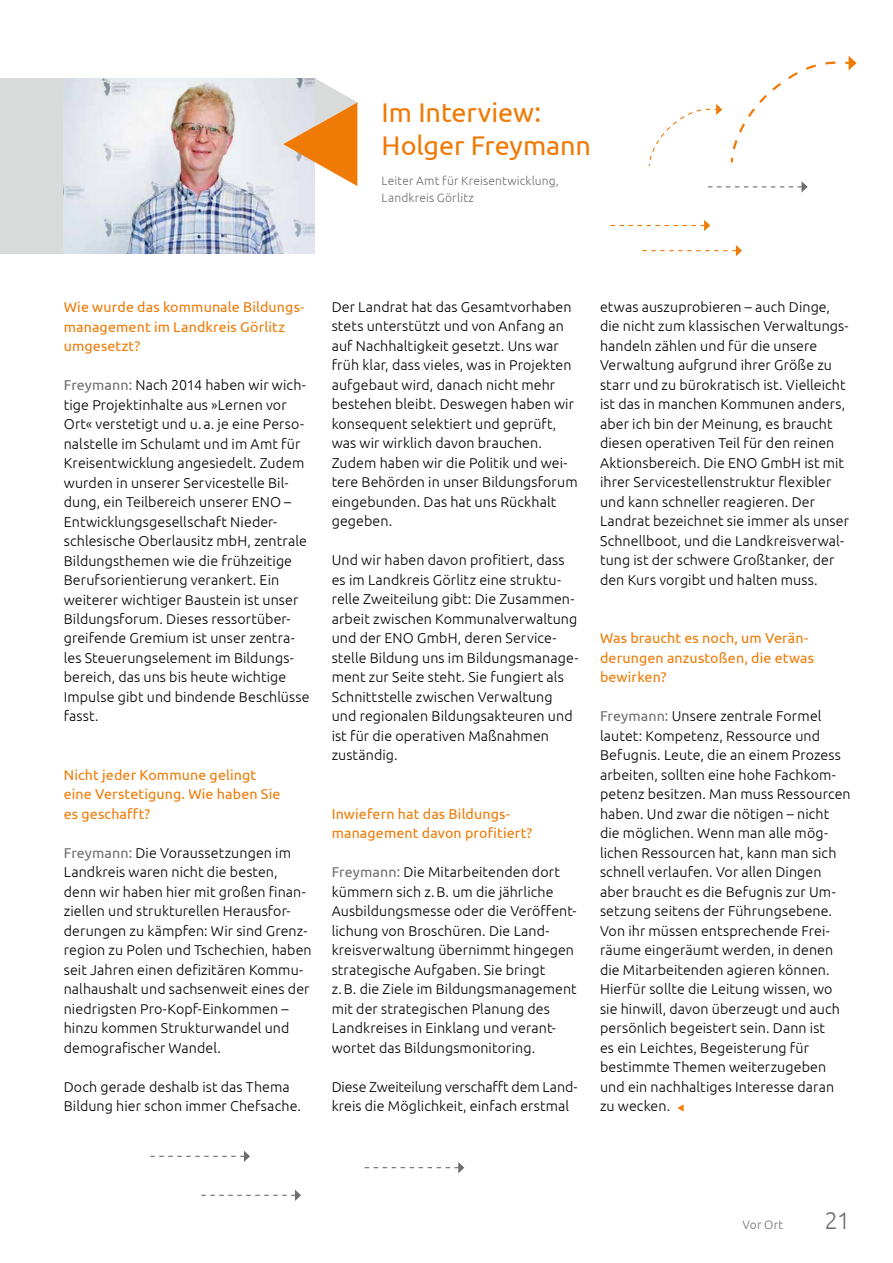
<style>
.page{position:relative;width:893px;height:1263px;background:#fff}
.page>*{position:absolute;margin:0;border:0;box-sizing:border-box;transform-origin:0 0}
.t1{font:27px/33px "Ubuntu";letter-spacing:-.005em;color:#ef7a06}
.t2{font:300 24px "Ubuntu";color:#6e6e6e}
.t3{font:300 14.25px/19.5px "Ubuntu";letter-spacing:.005em;color:#000}
.t4{font:14.25px/19.5px "Ubuntu";letter-spacing:.01em;color:#ef7a06}
.t5{font:300 12px/16.5px "Ubuntu";letter-spacing:.015em;color:#6e6e6e}
.s1{font-weight:400;color:#6e6e6e}
</style>
<div class="page">
<svg style="left:677px;top:1104px;width:7px;height:7px"></svg>
<div style="left:0;top:78px;width:293px;height:176px;background:#d9dada"></div>
<img style="left:64px;top:78px;width:251px;height:176px">
<svg style="left:283px;top:78px;width:74px;height:108px"></svg>
<svg style="left:642px;top:245px;width:100px;height:11px"></svg>
<svg style="left:730px;top:56px;width:126px;height:107px"></svg>
<svg style="left:648px;top:104px;width:74px;height:63px"></svg>
<svg style="left:708px;top:181px;width:100px;height:12px"></svg>
<svg style="left:610px;top:220px;width:100px;height:11px"></svg>
<svg style="left:201px;top:1190px;width:100px;height:11px"></svg>
<svg style="left:150px;top:1151px;width:100px;height:11px"></svg>
<svg style="left:365px;top:1162px;width:99px;height:11px"></svg>
<h1 class="t1" style="left:382px;top:95px;width:211px">Im Interview:<br>Holger Freymann</h1>
<p class="t5" style="left:382px;top:172px;width:179px">Leiter Amt für Kreisentwicklung,<br>Landkreis Görlitz</p>
<p class="t4" style="left:64px;top:297px;width:242px">Wie wurde das kommunale Bildungs&shy;management im Landkreis Görlitz umgesetzt?</p>
<p class="t3" style="left:64px;top:375px;width:247px"><span class="s1">Freymann:</span> Nach 2014 haben wir wich&shy;tige Projektinhalte aus »Lernen vor Ort« verstetigt und u.a. je eine Perso&shy;nalstelle im Schulamt und im Amt für Kreisentwicklung angesiedelt. Zudem wurden in unserer Servicestelle Bil&shy;dung, ein Teilbereich unserer ENO – Entwicklungsgesellschaft Nieder&shy;schlesische Oberlausitz mbH, zentrale Bildungsthemen wie die frühzeitige Berufsorientierung verankert. Ein weiterer wichtiger Baustein ist unser Bildungsforum. Dieses ressortüber&shy;greifende Gremium ist unser zentra&shy;les Steuerungselement im Bildungs&shy;bereich, das uns bis heute wichtige Impulse gibt und bindende Beschlüsse fasst.</p>
<p class="t4" style="left:64px;top:765px;width:218px">Nicht jeder Kommune gelingt eine Verstetigung. Wie haben Sie es geschafft?</p>
<p class="t3" style="left:64px;top:843px;width:249px"><span class="s1">Freymann:</span> Die Voraussetzungen im Landkreis waren nicht die besten, denn wir haben hier mit großen finan&shy;ziellen und strukturellen Herausfor&shy;derungen zu kämpfen: Wir sind Grenz&shy;region zu Polen und Tschechien, haben seit Jahren einen defizitären Kommu&shy;nalhaushalt und sachsenweit eines der niedrigsten Pro-Kopf-Einkommen – hinzu kommen Strukturwandel und demografischer Wandel.</p>
<p class="t3" style="left:64px;top:1077px;width:239px">Doch gerade deshalb ist das Thema<br>Bildung hier schon immer Chefsache.</p>
<p class="t3" style="left:332px;top:297px;width:247px">Der Landrat hat das Gesamtvorhaben stets unterstützt und von Anfang an auf Nachhaltigkeit gesetzt. Uns war früh klar, dass vieles, was in Projekten aufgebaut wird, danach nicht mehr bestehen bleibt. Deswegen haben wir konsequent selektiert und geprüft, was wir wirklich davon brauchen.<br>Zudem haben wir die Politik und wei&shy;tere Behörden in unser Bildungsforum eingebunden. Das hat uns Rückhalt gegeben.</p>
<p class="t3" style="left:332px;top:550px;width:248px">Und wir haben davon profitiert, dass es im Landkreis Görlitz eine struktu&shy;relle Zweiteilung gibt: Die Zusammen&shy;arbeit zwischen Kommunalverwaltung und der ENO GmbH, deren Service&shy;stelle Bildung uns im Bildungsmanage&shy;ment zur Seite steht. Sie fungiert als Schnittstelle zwischen Verwaltung und regionalen Bildungsakteuren und ist für die operativen Maßnahmen zuständig.</p>
<p class="t4" style="left:332px;top:803px;width:202px">Inwiefern hat das Bildungs&shy;management davon profitiert?</p>
<p class="t3" style="left:332px;top:862px;width:247px"><span class="s1">Freymann:</span> Die Mitarbeitenden dort kümmern sich z.B. um die jährliche Ausbildungsmesse oder die Veröffent&shy;lichung von Broschüren. Die Land&shy;kreisverwaltung übernimmt hingegen strategische Aufgaben. Sie bringt<br>z.B. die Ziele im Bildungsmanagement mit der strategischen Planung des Landkreises in Einklang und verant&shy;wortet das Bildungsmonitoring.</p>
<p class="t3" style="left:332px;top:1076px;width:247px">Diese Zweiteilung verschafft dem Land&shy;kreis die Möglichkeit, einfach erstmal</p>
<p class="t3" style="left:600px;top:296px;width:250px">etwas auszuprobieren – auch Dinge, die nicht zum klassischen Verwaltungs&shy;handeln zählen und für die unsere Verwaltung aufgrund ihrer Größe zu starr und zu bürokratisch ist. Vielleicht ist das in manchen Kommunen anders, aber ich bin der Meinung, es braucht diesen operativen Teil für den reinen Aktionsbereich. Die ENO GmbH ist mit ihrer Servicestellenstruktur flexibler und kann schneller reagieren. Der Landrat bezeichnet sie immer als unser Schnellboot, und die Landkreisverwal&shy;tung ist der schwere Großtanker, der den Kurs vorgibt und halten muss.</p>
<p class="t4" style="left:600px;top:628px;width:216px">Was braucht es noch, um Verän&shy;derungen anzustoßen, die etwas bewirken?</p>
<p class="t3" style="left:600px;top:706px;width:252px"><span class="s1">Freymann:</span> Unsere zentrale Formel lautet: Kompetenz, Ressource und Befugnis. Leute, die an einem Prozess arbeiten, sollten eine hohe Fachkom&shy;petenz besitzen. Man muss Ressourcen haben. Und zwar die nötigen – nicht die möglichen. Wenn man alle mög&shy;lichen Ressourcen hat, kann man sich schnell verlaufen. Vor allen Dingen aber braucht es die Befugnis zur Um&shy;setzung seitens der Führungsebene.<br>Von ihr müssen entsprechende Frei&shy;räume eingeräumt werden, in denen die Mitarbeitenden agieren können.<br>Hierfür sollte die Leitung wissen, wo sie hinwill, davon überzeugt und auch persönlich begeistert sein. Dann ist<br>es ein Leichtes, Begeisterung für bestimmte Themen weiterzugeben und ein nachhaltiges Interesse daran zu wecken.</p>
<p class="t5" style="left:743px;top:1216px;width:42px">Vor Ort</p>
<h2 class="t2" style="left:824px;top:1206px;width:27px">21</h2>
</div>
